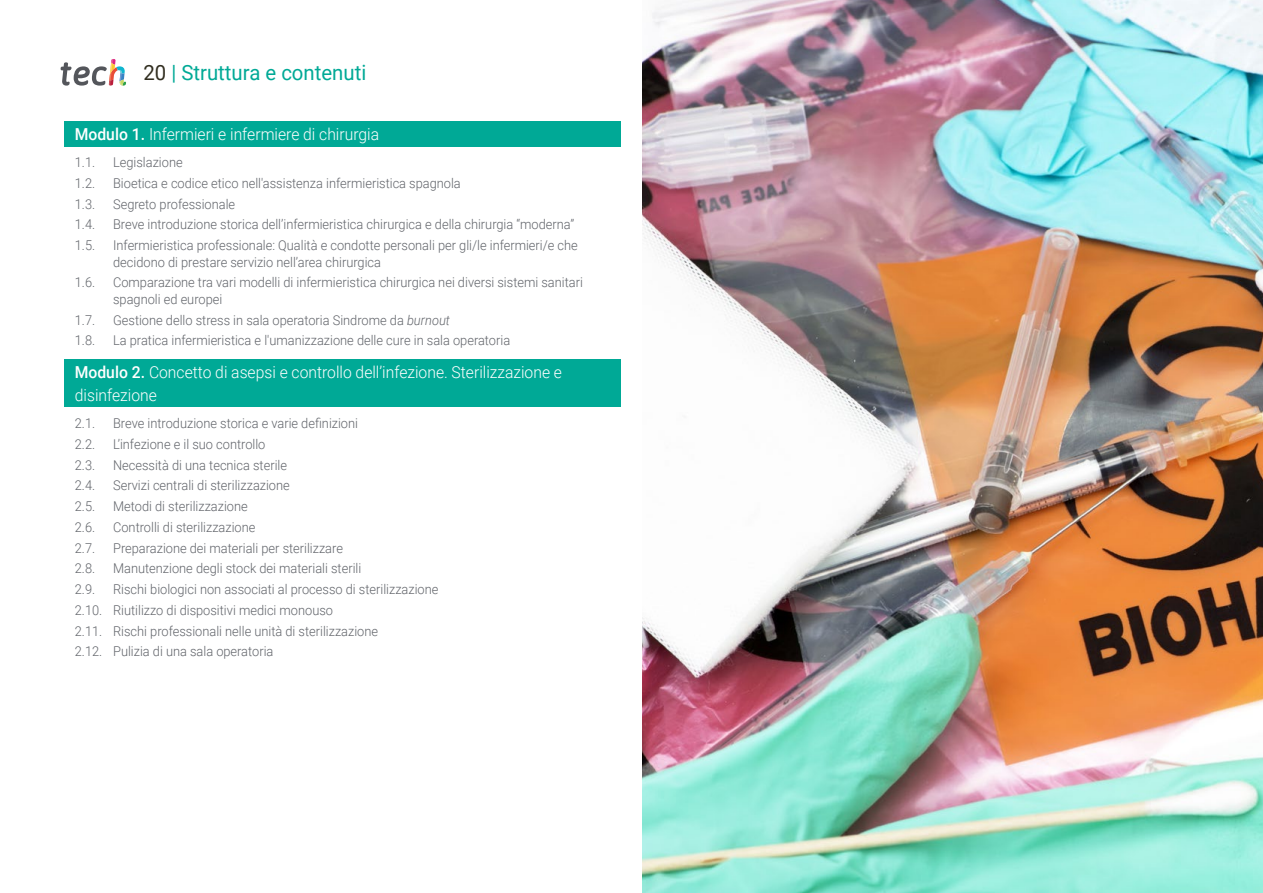
<style>
.page{position:relative;width:1263px;height:893px;background:#fff}
.page>*{position:absolute;margin:0;border:0;box-sizing:border-box;transform-origin:0 0}
.t1{font:21px "Roboto";color:#00a996}
.t2{font:300 16.5px/22.5px "Roboto";color:#fff;scale:.95 1}
.t3{font:300 13.5px/20.7px "Roboto";color:#61646a;scale:.95 1}
.s1{color:#312e20}
.s2{font-weight:500}
.s3{font-style:italic}
</style>
<div class="page">
<svg style="left:61px;top:59px;width:65px;height:27px"></svg>
<div style="left:64px;top:121px;width:557px;height:25px;background:#00a996"></div>
<div style="left:64px;top:360px;width:557px;height:47px;background:#00a996"></div>
<img style="left:642px;top:0;width:621px;height:893px">
<h1 class="t1" style="left:144px;top:57px;width:224px"><span class="s1">20</span> | Struttura e contenuti</h1>
<p class="t2" style="left:75px;top:122px;width:322px"><span class="s2">Modulo 1.</span> Infermieri e infermiere di chirurgia</p>
<p class="t3" style="left:75px;top:151px;width:23px">1.1.</p>
<p class="t3" style="left:113px;top:151px;width:75px">Legislazione</p>
<p class="t3" style="left:75px;top:172px;width:23px">1.2.</p>
<p class="t3" style="left:113px;top:172px;width:367px">Bioetica e codice etico nell'assistenza infermieristica spagnola</p>
<p class="t3" style="left:75px;top:193px;width:23px">1.3.</p>
<p class="t3" style="left:113px;top:193px;width:130px">Segreto professionale</p>
<p class="t3" style="left:75px;top:214px;width:23px">1.4.</p>
<p class="t3" style="left:113px;top:214px;width:487px">Breve introduzione storica dell’infermieristica chirurgica e della chirurgia “moderna”</p>
<p class="t3" style="left:75px;top:234px;width:23px">1.5.</p>
<p class="t3" style="left:113px;top:237px;width:491px;line-height:16.5px">Infermieristica professionale: Qualità e condotte personali per gli/le infermieri/e che decidono di prestare servizio nell’area chirurgica</p>
<p class="t3" style="left:75px;top:272px;width:23px">1.6.</p>
<p class="t3" style="left:113px;top:274px;width:496px;line-height:16.5px">Comparazione tra vari modelli di infermieristica chirurgica nei diversi sistemi sanitari spagnoli ed europei</p>
<p class="t3" style="left:75px;top:309px;width:23px">1.7.</p>
<p class="t3" style="left:113px;top:309px;width:356px">Gestione dello stress in sala operatoria Sindrome da <span class="s3">burnout</span></p>
<p class="t3" style="left:75px;top:330px;width:23px">1.8.</p>
<p class="t3" style="left:113px;top:330px;width:419px">La pratica infermieristica e l'umanizzazione delle cure in sala operatoria</p>
<p class="t2" style="left:75px;top:361px;width:514px"><span class="s2">Modulo 2.</span> Concetto di asepsi e controllo dell’infezione. Sterilizzazione e disinfezione</p>
<p class="t3" style="left:75px;top:412px;width:23px">2.1.</p>
<p class="t3" style="left:113px;top:412px;width:259px">Breve introduzione storica e varie definizioni</p>
<p class="t3" style="left:75px;top:433px;width:23px">2.2.</p>
<p class="t3" style="left:113px;top:433px;width:162px">L’infezione e il suo controllo</p>
<p class="t3" style="left:75px;top:454px;width:23px">2.3.</p>
<p class="t3" style="left:113px;top:454px;width:185px">Necessità di una tecnica sterile</p>
<p class="t3" style="left:75px;top:475px;width:23px">2.4.</p>
<p class="t3" style="left:113px;top:475px;width:187px">Servizi centrali di sterilizzazione</p>
<p class="t3" style="left:75px;top:495px;width:23px">2.5.</p>
<p class="t3" style="left:113px;top:495px;width:143px">Metodi di sterilizzazione</p>
<p class="t3" style="left:75px;top:516px;width:23px">2.6.</p>
<p class="t3" style="left:113px;top:516px;width:151px">Controlli di sterilizzazione</p>
<p class="t3" style="left:75px;top:537px;width:23px">2.7.</p>
<p class="t3" style="left:113px;top:537px;width:243px">Preparazione dei materiali per sterilizzare</p>
<p class="t3" style="left:75px;top:558px;width:23px">2.8.</p>
<p class="t3" style="left:113px;top:558px;width:263px">Manutenzione degli stock dei materiali sterili</p>
<p class="t3" style="left:75px;top:578px;width:23px">2.9.</p>
<p class="t3" style="left:75px;top:578px;width:384px;text-indent:38px">Rischi biologici non associati al processo di sterilizzazione 2.10. Riutilizzo di dispositivi medici monouso<br>2.11. Rischi professionali nelle unità di sterilizzazione<br>2.12. Pulizia di una sala operatoria</p>
</div>
